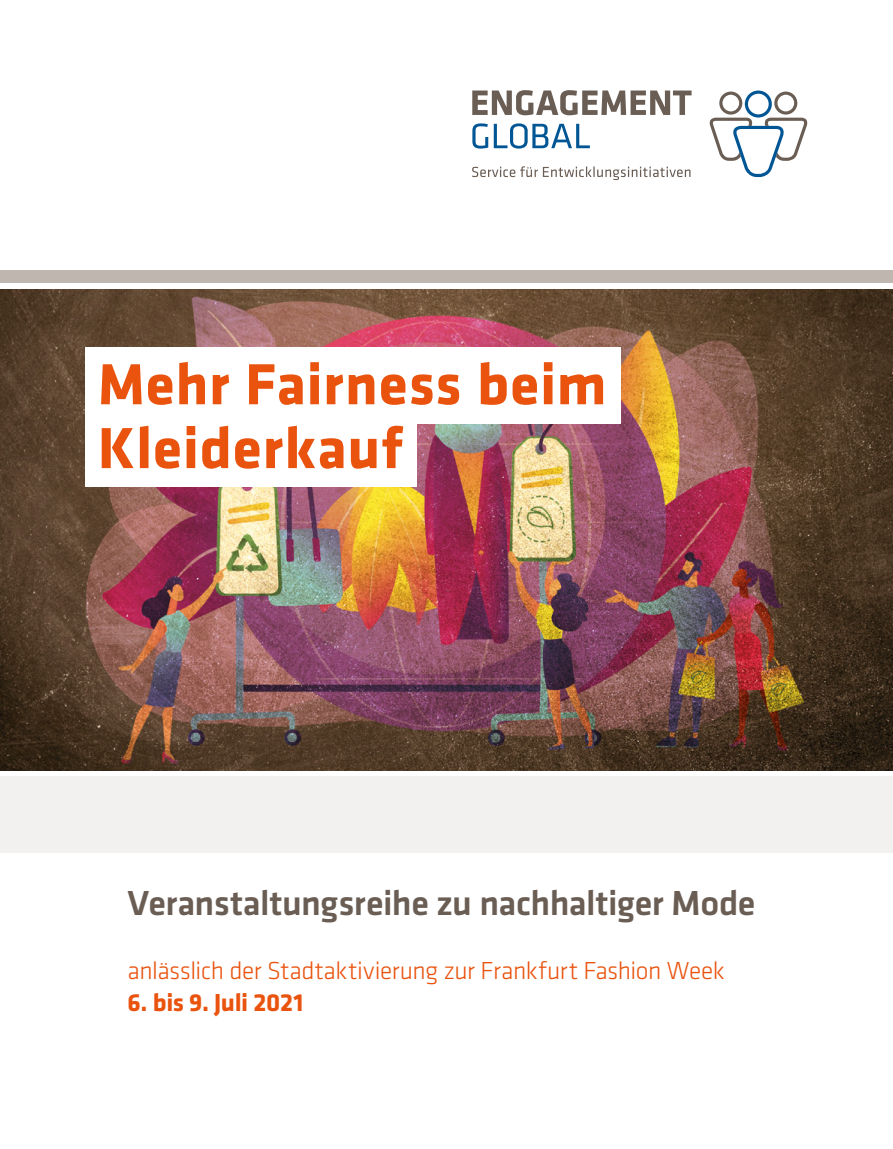
<style>
.page{position:relative;width:893px;height:1149px;background:#fff}
.page>*{position:absolute;margin:0;border:0;box-sizing:border-box;transform-origin:0 0}
.t1{font:700 60px/63.8px "Klavika Basic";letter-spacing:.01em;color:#e9530e}
.t2{font:500 36px "Klavika Basic";letter-spacing:-.01em;color:#6a5d54}
.t3{font:300 25.5px "Klavika Basic";letter-spacing:-.02em;color:#e9530e}
.t4{font:700 25.5px "Klavika Basic";letter-spacing:-.01em;color:#e9530e}
</style>
<div class="page">
<div style="left:0;top:270px;width:893px;height:13px;background:#bfb6af"></div>
<div style="left:0;top:776px;width:893px;height:77px;background:#f3f1f0"></div>
<img style="left:0;top:289px;width:893px;height:481px">
<div style="left:85px;top:347px;width:536px;height:76px;background:#fff"></div>
<div style="left:85px;top:410px;width:332px;height:77px;background:#fff"></div>
<svg style="left:709px;top:90px;width:99px;height:87px"></svg>
<svg style="left:472px;top:90px;width:220px;height:25px"></svg>
<svg style="left:472px;top:123px;width:16px;height:25px"></svg>
<svg style="left:494px;top:123px;width:96px;height:25px"></svg>
<svg style="left:472px;top:166px;width:218px;height:14px"></svg>
<h1 class="t1" style="left:98px;top:350px;width:510px">Mehr Fairness beim<br>Kleiderkauf</h1>
<h2 class="t2" style="left:128px;top:878px;width:629px">Veranstaltungsreihe zu nachhaltiger Mode</h2>
<h3 class="t3" style="left:128px;top:954px;width:599px">anlässlich der Stadtaktivierung zur Frankfurt Fashion Week</h3>
<h3 class="t4" style="left:128px;top:983px;width:177px">6. bis 9. Juli 2021</h3>
</div>
